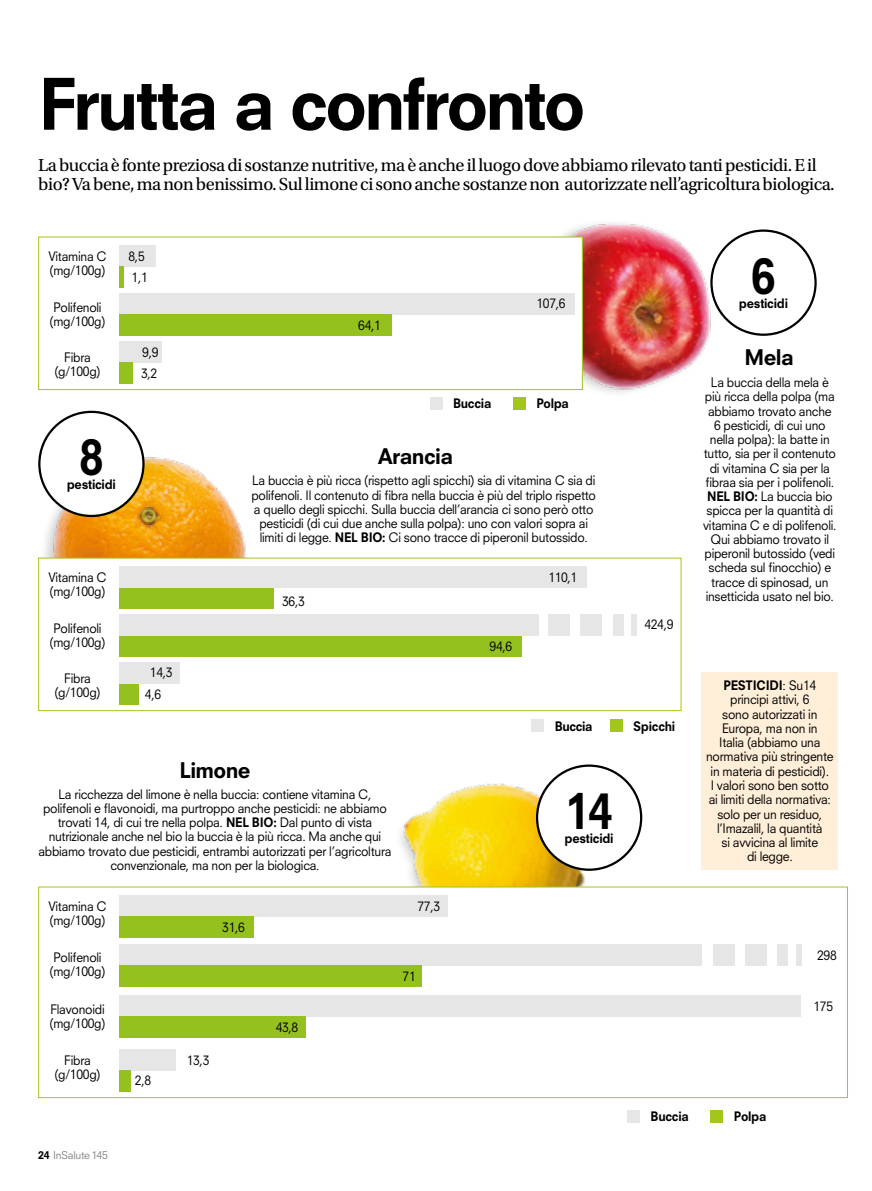
<style>
.page{position:relative;width:872px;height:1191px;background:#fff}
.page>*{position:absolute;margin:0;border:0;box-sizing:border-box;transform-origin:0 0}
._044_SCHEDA_TITOLO_4{font:800 69px "Neuzeit SLT Std";letter-spacing:-.045em;color:#000}
._045_GRA_LEGENDAn{font:800 48px "Neuzeit SLT Std";color:#000;scale:.9 1}
._045_GRA_Numero_14{font:800 21px "Neuzeit SLT Std";letter-spacing:-.03em;color:#000}
._044_SCHEDA_Intro{font:18.3px/19.5px "Utopia Std";letter-spacing:-.025em;color:#000}
._045_GRA_TESTO{font:12.75px/14.2px "Neuzeit SLT Std";letter-spacing:-.02em;color:#000;text-align:center;scale:.95 1}
._045_GRA_TESTO-2{font:12.75px "Neuzeit SLT Std";letter-spacing:-.02em;color:#000;scale:.95 1}
._045_GRA_TESTO-3{font:800 12.75px "Neuzeit SLT Std";letter-spacing:-.02em;color:#000;scale:.95 1}
.t1{font:10.5px "Neuzeit SLT Std";letter-spacing:-.03em;color:#878787}
.s1{font-weight:800}
.s2{font-weight:800;color:#000}
</style>
<div class="page">
<img style="left:400px;top:722px;width:238px;height:164px">
<img style="left:513px;top:222px;width:206px;height:171px">
<img style="left:48px;top:443px;width:204px;height:115px">
<div style="left:38px;top:237px;width:545px;height:153px;background:#fff;border:1px solid #a2c619"></div>
<div style="left:119px;top:245px;width:36px;height:22px;background:#e6e6e6"></div>
<div style="left:119px;top:341px;width:42px;height:21px;background:#e6e6e6"></div>
<div style="left:119px;top:293px;width:455px;height:21px;background:#e6e6e6"></div>
<div style="left:119px;top:267px;width:5px;height:21px;background:#95c11f"></div>
<div style="left:119px;top:362px;width:14px;height:22px;background:#95c11f"></div>
<div style="left:119px;top:314px;width:273px;height:21px;background:#95c11f"></div>
<div style="left:429px;top:397px;width:13px;height:12px;background:#e6e6e6"></div>
<div style="left:513px;top:397px;width:13px;height:12px;background:#a2c619"></div>
<div style="left:38px;top:886px;width:810px;height:212px;background:#fff;border:1px solid #a2c619"></div>
<div style="left:119px;top:944px;width:583px;height:21px;background:#e6e6e6"></div>
<div style="left:713px;top:944px;width:21px;height:21px;background:#e6e6e6"></div>
<div style="left:745px;top:944px;width:21px;height:21px;background:#e6e6e6"></div>
<div style="left:777px;top:944px;width:11px;height:21px;background:#e6e6e6"></div>
<div style="left:796px;top:944px;width:5px;height:21px;background:#e6e6e6"></div>
<div style="left:119px;top:965px;width:302px;height:21px;background:#95c11f"></div>
<div style="left:119px;top:895px;width:329px;height:21px;background:#e6e6e6"></div>
<div style="left:119px;top:916px;width:135px;height:22px;background:#95c11f"></div>
<div style="left:119px;top:995px;width:682px;height:21px;background:#e6e6e6"></div>
<div style="left:119px;top:1016px;width:187px;height:21px;background:#95c11f"></div>
<div style="left:119px;top:1049px;width:57px;height:21px;background:#e6e6e6"></div>
<div style="left:119px;top:1070px;width:12px;height:21px;background:#95c11f"></div>
<div style="left:627px;top:1110px;width:13px;height:13px;background:#e6e6e6"></div>
<div style="left:710px;top:1110px;width:13px;height:13px;background:#a2c619"></div>
<div style="left:537px;top:765px;width:104px;height:104px;background:#fff;border-radius:50%"></div>
<div style="left:536px;top:764px;width:106px;height:107px;border:2px solid #000;border-radius:50%"></div>
<div style="left:711px;top:231px;width:104px;height:104px;background:#fff;border-radius:50%"></div>
<div style="left:710px;top:229px;width:106px;height:107px;border:2px solid #000;border-radius:50%"></div>
<div style="left:39px;top:412px;width:104px;height:104px;background:#fff;border-radius:50%"></div>
<div style="left:38px;top:411px;width:107px;height:106px;border:2px solid #000;border-radius:50%"></div>
<div style="left:38px;top:558px;width:643px;height:153px;background:#fff;border:1px solid #a2c619"></div>
<div style="left:119px;top:588px;width:155px;height:21px;background:#95c11f"></div>
<div style="left:119px;top:683px;width:20px;height:22px;background:#95c11f"></div>
<div style="left:119px;top:635px;width:403px;height:21px;background:#95c11f"></div>
<div style="left:119px;top:662px;width:61px;height:21px;background:#e6e6e6"></div>
<div style="left:119px;top:614px;width:419px;height:21px;background:#e6e6e6"></div>
<div style="left:548px;top:614px;width:21px;height:21px;background:#e6e6e6"></div>
<div style="left:581px;top:614px;width:21px;height:21px;background:#e6e6e6"></div>
<div style="left:613px;top:614px;width:11px;height:21px;background:#e6e6e6"></div>
<div style="left:631px;top:614px;width:6px;height:21px;background:#e6e6e6"></div>
<div style="left:609px;top:719px;width:13px;height:13px;background:#a2c619"></div>
<div style="left:531px;top:719px;width:13px;height:13px;background:#e6e6e6"></div>
<div style="left:119px;top:566px;width:468px;height:22px;background:#e6e6e6"></div>
<div style="left:702px;top:672px;width:136px;height:197px;background:#ffeed8"></div>
<p class="_044_SCHEDA_TITOLO_4" style="left:38px;top:62px;width:549px">Frutta a confronto</p>
<p class="_044_SCHEDA_Intro" style="left:38px;top:155px;width:798px">La buccia è fonte preziosa di sostanze nutritive, ma è anche il luogo dove abbiamo rilevato tanti pesticidi. E il bio? Va bene, ma non benissimo. Sul limone ci sono anche sostanze non autorizzate nell’agricoltura biologica.</p>
<p class="_045_GRA_TESTO" style="left:48px;top:249px;width:63px;text-align:left">Vitamina C (mg/100g)</p>
<p class="_045_GRA_TESTO-2" style="left:128px;top:248px;width:19px">8,5</p>
<p class="_045_GRA_TESTO-2" style="left:132px;top:270px;width:19px">1,1</p>
<p class="_045_GRA_TESTO" style="left:50px;top:300px;width:60px">Polifenoli (mg/100g)</p>
<p class="_045_GRA_TESTO-2" style="left:358px;top:317px;width:26px">64,1</p>
<p class="_045_GRA_TESTO-2" style="left:536px;top:296px;width:32px">107,6</p>
<p class="_045_GRA_TESTO" style="left:55px;top:350px;width:50px">Fibra (g/100g)</p>
<p class="_045_GRA_TESTO-2" style="left:142px;top:344px;width:19px">9,9</p>
<p class="_045_GRA_TESTO-2" style="left:141px;top:365px;width:19px">3,2</p>
<p class="_045_GRA_TESTO-3" style="left:453px;top:395px;width:42px">Buccia</p>
<p class="_045_GRA_TESTO-3" style="left:536px;top:395px;width:36px">Polpa</p>
<p class="_045_GRA_LEGENDAn" style="left:79px;top:428px;width:28px">8</p>
<p class="_045_GRA_TESTO-3" style="left:67px;top:476px;width:53px">pesticidi</p>
<p class="_045_GRA_Numero_14" style="left:378px;top:443px;width:77px">Arancia</p>
<p class="_045_GRA_TESTO" style="left:251px;top:473px;width:364px">La buccia è più ricca (rispetto agli spicchi) sia di vitamina C sia di polifenoli. Il contenuto di fibra nella buccia è più del triplo rispetto a quello degli spicchi. Sulla buccia dell’arancia ci sono però otto pesticidi (di cui due anche sulla polpa): uno con valori sopra ai limiti di legge. <span class="s1">NEL BIO:</span> Ci sono tracce di piperonil butossido.</p>
<p class="_045_GRA_TESTO" style="left:48px;top:570px;width:63px;text-align:left">Vitamina C (mg/100g)</p>
<p class="_045_GRA_TESTO-2" style="left:282px;top:593px;width:26px">36,3</p>
<p class="_045_GRA_TESTO-2" style="left:548px;top:569px;width:32px">110,1</p>
<p class="_045_GRA_TESTO" style="left:50px;top:621px;width:60px">Polifenoli (mg/100g)</p>
<p class="_045_GRA_TESTO-2" style="left:489px;top:638px;width:26px">94,6</p>
<p class="_045_GRA_TESTO-2" style="left:644px;top:617px;width:32px">424,9</p>
<p class="_045_GRA_TESTO" style="left:55px;top:670px;width:50px">Fibra (g/100g)</p>
<p class="_045_GRA_TESTO-2" style="left:150px;top:665px;width:26px">14,3</p>
<p class="_045_GRA_TESTO-2" style="left:145px;top:686px;width:19px">4,6</p>
<p class="_045_GRA_TESTO-3" style="left:554px;top:718px;width:41px">Buccia</p>
<p class="_045_GRA_TESTO-3" style="left:633px;top:718px;width:46px">Spicchi</p>
<p class="_045_GRA_Numero_14" style="left:179px;top:757px;width:73px">Limone</p>
<p class="_045_GRA_TESTO" style="left:38px;top:786px;width:373px">La ricchezza del limone è nella buccia: contiene vitamina C, polifenoli e flavonoidi, ma purtroppo anche pesticidi: ne abbiamo trovati 14, di cui tre nella polpa. <span class="s1">NEL BIO:</span> Dal punto di vista nutrizionale anche nel bio la buccia è la più ricca. Ma anche qui abbiamo trovato due pesticidi, entrambi autorizzati per l’agricoltura convenzionale, ma non per la biologica.</p>
<p class="_045_GRA_TESTO" style="left:48px;top:899px;width:63px;text-align:left">Vitamina C (mg/100g)</p>
<p class="_045_GRA_TESTO" style="left:50px;top:950px;width:60px">Polifenoli (mg/100g)</p>
<p class="_045_GRA_TESTO" style="left:50px;top:1002px;width:60px;text-align:left">Flavonoidi (mg/100g)</p>
<p class="_045_GRA_TESTO" style="left:55px;top:1052px;width:50px">Fibra (g/100g)</p>
<p class="_045_GRA_TESTO-2" style="left:135px;top:1072px;width:19px">2,8</p>
<p class="_045_GRA_TESTO-2" style="left:222px;top:919px;width:26px">31,6</p>
<p class="_045_GRA_TESTO-2" style="left:187px;top:1052px;width:26px">13,3</p>
<p class="_045_GRA_TESTO-2" style="left:276px;top:1019px;width:25px">43,8</p>
<p class="_045_GRA_TESTO-2" style="left:417px;top:898px;width:26px">77,3</p>
<p class="_045_GRA_TESTO-2" style="left:402px;top:968px;width:15px">71</p>
<p class="_045_GRA_LEGENDAn" style="left:565px;top:782px;width:54px">14</p>
<p class="_045_GRA_TESTO-3" style="left:564px;top:830px;width:53px">pesticidi</p>
<p class="_045_GRA_LEGENDAn" style="left:751px;top:247px;width:28px">6</p>
<p class="_045_GRA_TESTO-3" style="left:739px;top:295px;width:53px">pesticidi</p>
<p class="_045_GRA_Numero_14" style="left:744px;top:344px;width:51px">Mela</p>
<p class="_045_GRA_TESTO" style="left:703px;top:375px;width:142px">La buccia della mela è più ricca della polpa (ma abbiamo trovato anche<br>6 pesticidi, di cui uno nella polpa): la batte in tutto, sia per il contenuto di vitamina C sia per la fibraa sia per i polifenoli.<br><span class="s1">NEL BIO:</span> La buccia bio spicca per la quantità di vitamina C e di polifenoli.<br>Qui abbiamo trovato il piperonil butossido (vedi scheda sul finocchio) e tracce di spinosad, un insetticida usato nel bio.</p>
<p class="_045_GRA_TESTO" style="left:706px;top:678px;width:136px"><span class="s1">PESTICIDI</span>: Su14 principi attivi, 6<br>sono autorizzati in<br>Europa, ma non in<br>Italia (abbiamo una normativa più stringente in materia di pesticidi).<br>I valori sono ben sotto ai limiti della normativa: solo per un residuo, l’Imazalil, la quantità<br>si avvicina al limite<br>di legge.</p>
<p class="_045_GRA_TESTO-2" style="left:817px;top:947px;width:22px">298</p>
<p class="_045_GRA_TESTO-2" style="left:813px;top:998px;width:22px">175</p>
<p class="t1" style="left:38px;top:1148px;width:71px"><span class="s2">24</span> InSalute 145</p>
<p class="_045_GRA_TESTO-3" style="left:650px;top:1108px;width:42px">Buccia</p>
<p class="_045_GRA_TESTO-3" style="left:734px;top:1108px;width:36px">Polpa</p>
</div>
